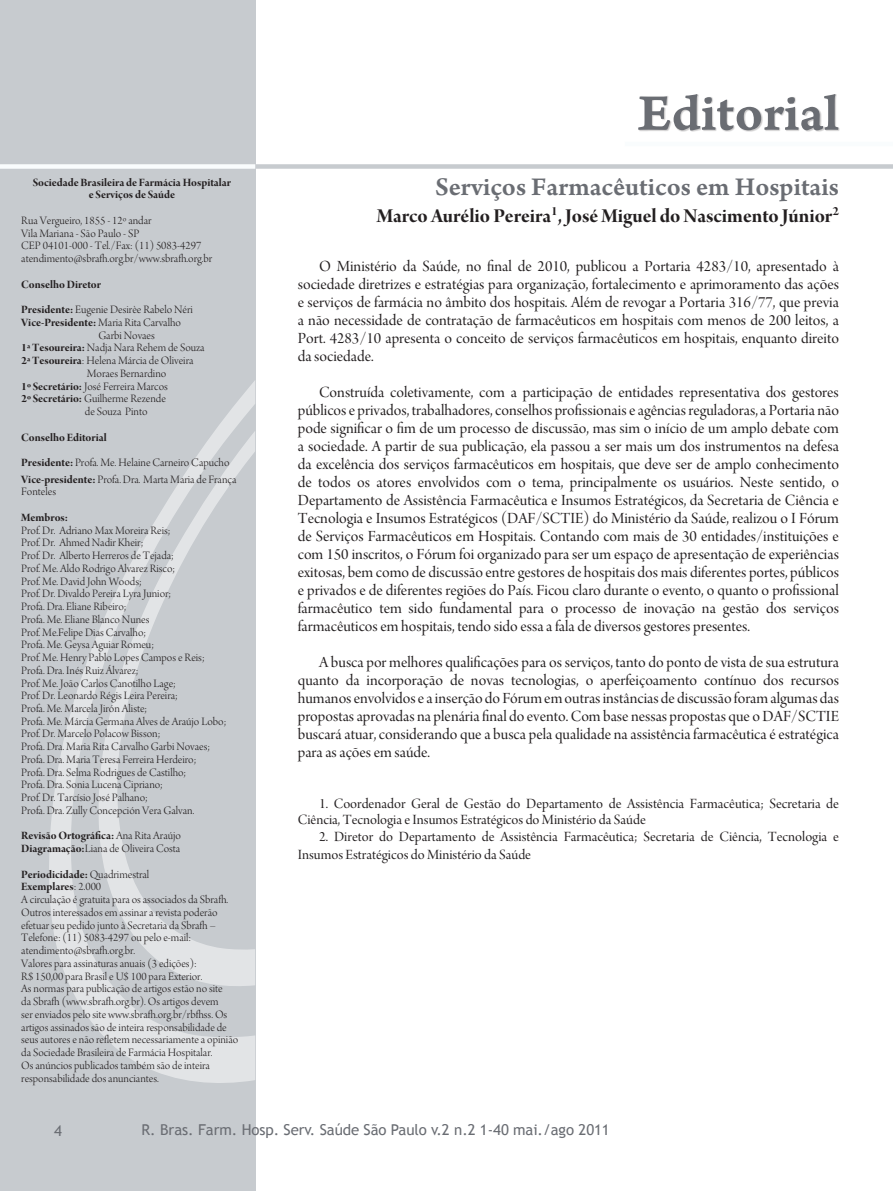
<style>
.page{position:relative;width:893px;height:1191px;background:#fff}
.page>*{position:absolute;margin:0;border:0;box-sizing:border-box;transform-origin:0 0}
.t1{font:54px "Arno Pro Smbd Caption";color:#6a6d73}
.t2{font:27px "Arno Pro Smbd Sm Text";color:#6a6d73}
.t3{font:21px "Arno Pro Bold Display";color:#231f20}
.t4{font:16.5px/18px "Arno Pro Display";color:#231f20;text-align:justify}
.t5{font:15px/16.5px "Arno Pro Display";color:#231f20}
.t6{font:15px "Trebuchet MS";letter-spacing:-.005em;color:#6a6d73}
.t7{font:12px/12.8px "Arno Pro Light Display";color:#231f20}
.t8{font:12px/12.8px "Arno Pro Bold Display";color:#231f20;text-align:center}
.s1{font-family:"Arno Pro Bold Display"}
.s2{font-family:"Arno Pro Light Display"}
</style>
<div class="page">
<div style="left:0;top:0;width:255px;height:1191px;background:#c7cbcf"></div>
<svg style="left:49px;top:381px;width:206px;height:702px"></svg>
<svg style="left:98px;top:431px;width:157px;height:557px"></svg>
<div style="left:0;top:164px;width:892px;height:5px;background:#c7cbcf"></div>
<div style="left:0;top:164px;width:255px;height:5px;background:#f9fcfd"></div>
<hr style="left:625px;top:142px;width:267px;height:4px;background:#f9fcfd">
<div style="left:638px;top:94px;width:202px;height:37px;background:#231f20;opacity:.25"></div>
<p class="t8" style="left:33px;top:176px;width:200px">Sociedade Brasileira de Farmácia Hospitalar e Serviços de Saúde</p>
<p class="t7" style="left:21px;top:215px;width:193px">Rua Vergueiro, 1855 - 12º andar<br>Vila Mariana - São Paulo - SP<br>CEP 04101-000 - Tel./Fax: (11) 5083-4297 atendimento@sbrafh.org.br/www.sbrafh.org.br</p>
<p class="t8" style="left:21px;top:278px;width:81px">Conselho Diretor</p>
<p class="t7" style="left:21px;top:304px;width:173px"><span class="s1">Presidente:</span> Eugenie Desirèe Rabelo Néri</p>
<p class="t7" style="left:21px;top:317px;width:161px"><span class="s1">Vice-Presidente:</span> Maria Rita Carvalho</p>
<p class="t7" style="left:98px;top:329px;width:58px">Garbi Novaes</p>
<p class="t7" style="left:21px;top:342px;width:185px"><span class="s1">1ª Tesoureira:</span> Nadja Nara Rehem de Souza</p>
<p class="t7" style="left:21px;top:355px;width:174px"><span class="s1">2ª Tesoureira</span>: Helena Márcia de Oliveira</p>
<p class="t7" style="left:87px;top:368px;width:81px">Moraes Bernardino</p>
<p class="t7" style="left:21px;top:380px;width:148px"><span class="s1">1º Secretário:</span> José Ferreira Marcos</p>
<p class="t7" style="left:21px;top:393px;width:146px"><span class="s1">2º Secretário:</span> Guilherme Rezende</p>
<p class="t7" style="left:85px;top:406px;width:64px">de Souza Pinto</p>
<p class="t8" style="left:21px;top:431px;width:87px">Conselho Editorial</p>
<p class="t7" style="left:21px;top:455px;width:217px;line-height:16.5px"><span class="s1">Presidente:</span> Profa. Me. Helaine Carneiro Capucho<br><span class="s1">Vice-presidente:</span> Profa. Dra. Marta Maria de França</p>
<p class="t7" style="left:21px;top:486px;width:36px">Fonteles</p>
<p class="t8" style="left:21px;top:512px;width:48px">Membros:</p>
<p class="t7" style="left:21px;top:524px;width:206px">Prof. Dr. Adriano Max Moreira Reis;<br>Prof. Dr. Ahmed Nadir Kheir;<br>Prof. Dr. Alberto Herreros de Tejada;<br>Prof. Me. Aldo Rodrigo Alvarez Risco;<br>Prof. Me. David John Woods;<br>Prof. Dr. Divaldo Pereira Lyra Junior;<br>Profa. Dra. Eliane Ribeiro;<br>Profa. Me. Eliane Blanco Nunes<br>Prof. Me.Felipe Dias Carvalho;<br>Profa. Me. Geysa Aguiar Romeu;<br>Prof. Me. Henry Pablo Lopes Campos e Reis; Profa. Dra. Inés Ruiz Álvarez;<br>Prof. Me. João Carlos Canotilho Lage;<br>Prof. Dr. Leonardo Régis Leira Pereira;<br>Profa. Me. Marcela Jirón Aliste;<br>Profa. Me. Márcia Germana Alves de Araújo Lobo; Prof. Dr. Marcelo Polacow Bisson;<br>Profa. Dra. Maria Rita Carvalho Garbi Novaes; Profa. Dra. Maria Teresa Ferreira Herdeiro;<br>Profa. Dra. Selma Rodrigues de Castilho;<br>Profa. Dra. Sonia Lucena Cipriano;<br>Prof. Dr. Tarcísio José Palhano;<br>Profa. Dra. Zully Concepción Vera Galvan.</p>
<p class="t8" style="left:21px;top:830px;width:161px">Revisão Ortográfica: <span class="s2">Ana Rita Araújo</span></p>
<p class="t7" style="left:21px;top:843px;width:161px"><span class="s1">Diagramação:</span>Liana de Oliveira Costa</p>
<p class="t8" style="left:21px;top:868px;width:129px;text-align:left">Periodicidade: <span class="s2">Quadrimestral<br></span>Exemplares<span class="s2">: 2.000</span></p>
<p class="t7" style="left:21px;top:894px;width:218px">A circulação é gratuita para os associados da Sbrafh.<br>Outros interessados em assinar a revista poderão efetuar seu pedido junto à Secretaria da Sbrafh – Telefone: (11) 5083-4297 ou pelo e-mail: atendimento@sbrafh.org.br.<br>Valores para assinaturas anuais (3 edições):<br>R$ 150,00 para Brasil e U$ 100 para Exterior.<br>As normas para publicação de artigos estão no site<br>da Sbrafh (www.sbrafh.org.br). Os artigos devem<br>ser enviados pelo site www.sbrafh.org.br/rbfhss. Os artigos assinados são de inteira responsabilidade de seus autores e não refletem necessariamente a opinião da Sociedade Brasileira de Farmácia Hospitalar.<br>Os anúncios publicados também são de inteira responsabilidade dos anunciantes.</p>
<h1 class="t1" style="left:637px;top:81px;width:203px">Editorial</h1>
<h2 class="t2" style="left:435px;top:171px;width:405px">Serviços Farmacêuticos em Hospitais</h2>
<p class="t3" style="left:377px;top:204px;width:463px">Marco Aurélio Pereira<sup>1</sup>, José Miguel do Nascimento Júnior<sup>2</sup></p>
<p class="t4" style="left:298px;top:258px;width:542px;text-indent:21px">O Ministério da Saúde, no final de 2010, publicou a Portaria 4283/10, apresentado à sociedade diretrizes e estratégias para organização, fortalecimento e aprimoramento das ações e serviços de farmácia no âmbito dos hospitais. Além de revogar a Portaria 316/77, que previa a não necessidade de contratação de farmacêuticos em hospitais com menos de 200 leitos, a Port. 4283/10 apresenta o conceito de serviços farmacêuticos em hospitais, enquanto direito da sociedade.</p>
<p class="t4" style="left:298px;top:384px;width:542px;text-indent:21px">Construída coletivamente, com a participação de entidades representativa dos gestores públicos e privados, trabalhadores, conselhos profissionais e agências reguladoras, a Portaria não pode significar o fim de um processo de discussão, mas sim o início de um amplo debate com a sociedade. A partir de sua publicação, ela passou a ser mais um dos instrumentos na defesa da excelência dos serviços farmacêuticos em hospitais, que deve ser de amplo conhecimento de todos os atores envolvidos com o tema, principalmente os usuários. Neste sentido, o Departamento de Assistência Farmacêutica e Insumos Estratégicos, da Secretaria de Ciência e Tecnologia e Insumos Estratégicos (DAF/SCTIE) do Ministério da Saúde, realizou o I Fórum de Serviços Farmacêuticos em Hospitais. Contando com mais de 30 entidades/instituições e com 150 inscritos, o Fórum foi organizado para ser um espaço de apresentação de experiências exitosas, bem como de discussão entre gestores de hospitais dos mais diferentes portes, públicos e privados e de diferentes regiões do País. Ficou claro durante o evento, o quanto o profissional farmacêutico tem sido fundamental para o processo de inovação na gestão dos serviços farmacêuticos em hospitais, tendo sido essa a fala de diversos gestores presentes.</p>
<p class="t4" style="left:298px;top:654px;width:542px;text-indent:21px">A busca por melhores qualificações para os serviços, tanto do ponto de vista de sua estrutura quanto da incorporação de novas tecnologias, o aperfeiçoamento contínuo dos recursos humanos envolvidos e a inserção do Fórum em outras instâncias de discussão foram algumas das propostas aprovadas na plenária final do evento. Com base nessas propostas que o DAF/SCTIE buscará atuar, considerando que a busca pela qualidade na assistência farmacêutica é estratégica para as ações em saúde.</p>
<p class="t5" style="left:298px;top:796px;width:542px;text-indent:21px">1. Coordenador Geral de Gestão do Departamento de Assistência Farmacêutica; Secretaria de<br>Ciência, Tecnologia e Insumos Estratégicos do Ministério da Saúde</p>
<p class="t5" style="left:298px;top:828px;width:542px;line-height:18px;text-indent:21px">2. Diretor do Departamento de Assistência Farmacêutica; Secretaria de Ciência, Tecnologia e<br>Insumos Estratégicos do Ministério da Saúde</p>
<p class="t6" style="left:54px;top:1121px;width:9px">4</p>
<p class="t6" style="left:142px;top:1121px;width:469px">R. Bras. Farm. Hosp. Serv. Saúde São Paulo v.2 n.2 1-40 mai./ago 2011</p>
</div>
